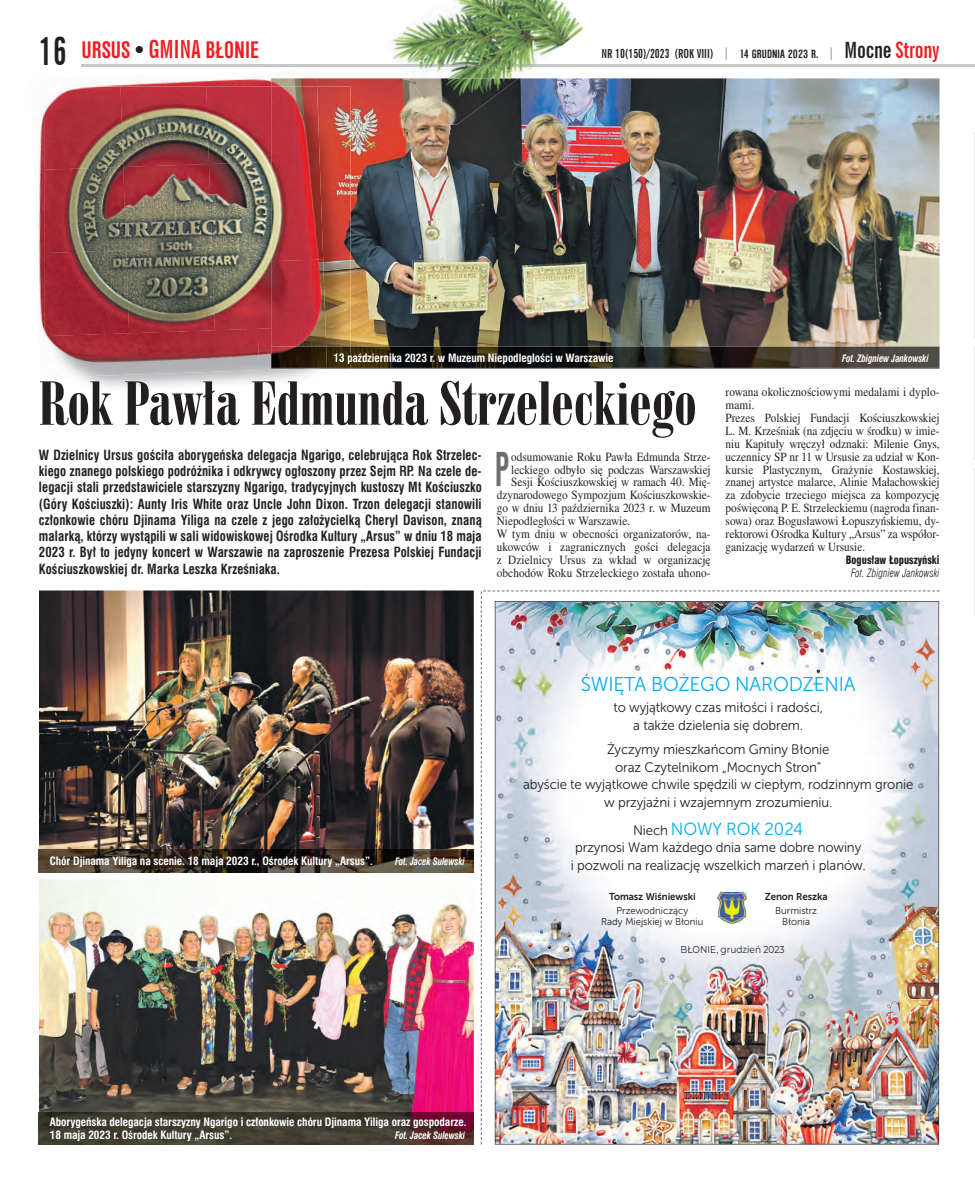
<style>
.page{position:relative;width:975px;height:1184px;background:#fff}
.page>*{position:absolute;margin:0;border:0;box-sizing:border-box;transform-origin:0 0}
.t1{font:60px "Onyx EU";color:#231f20;scale:1.14 1}
.t2{font:700 condensed 51.12px "Nimbus San DEE";color:#6c6d70;scale:.75 1}
.t3{font:700 condensed 25px "Nimbus San DEE";color:#ee1d23}
.t4{font:20px "Museo Sans 300";letter-spacing:-.01em;color:#00aeef;scale:.96 1}
.t5{font:17.5px "Museo Sans 300";letter-spacing:-.01em;color:#00aeef;scale:.96 1}
.t6{font:700 13.75px/16.2px "Swis 721 Cn EU";letter-spacing:.01em;color:#231f20;text-align:justify;scale:.92 1}
.t7{font:13.75px/17.5px "Museo Sans 300";letter-spacing:-.01em;color:#231f20;text-align:center;scale:.96 1}
.t8{font:12.5px/12.9px "Nimbus Rom No 9 LEE";color:#231f20;scale:.9 1}
.t9{font:700 extra-condensed 12.5px "News Gothic BT";color:#231f20}
.t10{font:700 11.25px/12.5px "Swis 721 Cn EU";letter-spacing:-.005em;color:#fff}
.t11{font:italic 11.25px "Swis 721 Lt Cn EU";letter-spacing:.01em;color:#231f20;scale:.9 1}
.t12{font:11.25px "Swis 721 Blk Cn EU";color:#231f20;scale:.9 1}
.t13{font:italic 700 10px "Swis 721 Cn EU";letter-spacing:-.01em;color:#fff;scale:.9 1}
.t14{font:10px "Museo Sans For Dell";color:#231f20;scale:.96 1}
.t15{font:700 10px "Museo Sans For Dell";color:#231f20;scale:.96 1}
.t16{font:10px "Montserrat";color:#231f20;scale:.9 1}
.s1{font-family:"News Gothic BT";font-stretch:extra-condensed;font-size:38.75px;color:#231f20}
.s2{font-family:"News Gothic BT";font-stretch:extra-condensed}
.s3{color:#939598}
.s4{font-family:"Nimbus San DEE";font-stretch:condensed}
.s5{font-size:22.5px}
.s6{font-size:22.5px;color:#ee1d23}
.s7{font-size:13.75px;color:#231f20}
</style>
<div class="page">
<hr style="left:81px;top:64px;width:893px;height:3px;background:#c7c8ca">
<hr style="left:974px;top:132px;width:1px;height:207px;background:#60667f">
<hr style="left:974px;top:347px;width:1px;height:113px;background:#60667f">
<hr style="left:974px;top:468px;width:1px;height:148px;background:#60667f">
<img style="left:481px;top:590px;width:458px;height:554px">
<img style="left:39px;top:879px;width:435px;height:233px">
<img style="left:39px;top:590px;width:435px;height:260px">
<img style="left:39px;top:1112px;width:435px;height:32px">
<img style="left:39px;top:850px;width:435px;height:22px">
<img style="left:317px;top:78px;width:622px;height:269px">
<svg style="left:350px;top:368px;width:589px;height:1px"></svg>
<img style="left:326px;top:347px;width:613px;height:21px">
<img style="left:350px;top:353px;width:263px;height:11px">
<img style="left:45px;top:381px;width:252px;height:12px">
<img style="left:323px;top:87px;width:27px;height:260px">
<img style="left:334px;top:353px;width:16px;height:11px">
<img style="left:42px;top:79px;width:193px;height:42px">
<img style="left:235px;top:78px;width:36px;height:9px">
<img style="left:38px;top:121px;width:7px;height:213px">
<img style="left:271px;top:78px;width:46px;height:9px">
<img style="left:45px;top:87px;width:75px;height:80px">
<img style="left:120px;top:87px;width:86px;height:80px">
<img style="left:206px;top:87px;width:65px;height:77px">
<img style="left:45px;top:167px;width:78px;height:83px">
<img style="left:123px;top:164px;width:86px;height:86px">
<img style="left:209px;top:162px;width:62px;height:85px">
<img style="left:45px;top:250px;width:81px;height:79px">
<img style="left:126px;top:247px;width:86px;height:82px">
<img style="left:212px;top:245px;width:59px;height:84px">
<img style="left:45px;top:329px;width:214px;height:49px">
<img style="left:257px;top:328px;width:45px;height:42px">
<img style="left:271px;top:87px;width:52px;height:172px">
<img style="left:271px;top:259px;width:55px;height:110px">
<img style="left:504px;top:0;width:79px;height:76px">
<img style="left:447px;top:22px;width:68px;height:56px">
<img style="left:389px;top:0;width:115px;height:73px">
<img style="left:468px;top:64px;width:69px;height:3px">
<img style="left:398px;top:64px;width:70px;height:3px">
<img style="left:409px;top:78px;width:109px;height:46px">
<h3 class="t3" style="left:39px;top:37px;width:222px"><span class="s1">16</span> URSUS <sup>●</sup> <span class="s2">GMINA</span> BŁONIE</h3>
<p class="t9" style="left:601px;top:46px;width:339px">NR 10(150)/2023 (ROK VIII) <span class="s3">|</span> <span class="s4">14 GRUDNIA 2023 R.</span> <span class="s3">|</span> <span class="s5">Mocne</span> <span class="s6">Strony</span></p>
<p class="t10" style="left:333px;top:352px;width:282px">13 października 2023 r. w Muzeum Niepodleglości w Warszawie</p>
<p class="t13" style="left:842px;top:352px;width:97px">Fot. Zbigniew Jankowski</p>
<h1 class="t1" style="left:39px;top:368px;width:578px">Rok Pawła Edmunda Strzeleckiego</h1>
<p class="t6" style="left:39px;top:447px;width:483px">W Dzielnicy Ursus gościła aborygeńska delegacja Ngarigo, celebrująca Rok Strzelec&shy;kiego znanego polskiego podróżnika i odkrywcy ogłoszony przez Sejm RP. Na czele de&shy;legacji stali przedstawiciele starszyzny Ngarigo, tradycyjnych kustoszy Mt Kościuszko (Góry Kościuszki): Aunty Iris White oraz Uncle John Dixon. Trzon delegacji stanowili członkowie chóru Djinama Yiliga na czele z jego założycielką Cheryl Davison, znaną malarką, którzy wystąpili w sali widowiskowej Ośrodka Kultury „Arsus” w dniu 18 maja 2023 r. Był to jedyny koncert w Warszawie na zaproszenie Prezesa Polskiej Fundacji Kościuszkowskiej dr. Marka Leszka Krześniaka.</p>
<h2 class="t2" style="left:495px;top:442px;width:21px">P</h2>
<p class="t8" style="left:511px;top:450px;width:223px">odsumowanie Roku Pawła Edmunda Strze-</p>
<p class="t8" style="left:511px;top:463px;width:223px">leckiego odbyło się podczas Warszawskiej</p>
<p class="t8" style="left:511px;top:476px;width:223px">Sesji Kościuszkowskiej w ramach 40. Mię-</p>
<p class="t8" style="left:496px;top:489px;width:239px">dzynarodowego Sympozjum Kościuszkowskie-</p>
<p class="t8" style="left:496px;top:502px;width:239px">go w dniu 13 października 2023 r. w Muzeum</p>
<p class="t8" style="left:496px;top:515px;width:150px">Niepodległości w Warszawie.</p>
<p class="t8" style="left:496px;top:527px;width:239px">W tym dniu w obecności organizatorów, na-</p>
<p class="t8" style="left:496px;top:540px;width:239px">ukowców i zagranicznych gości delegacja</p>
<p class="t8" style="left:496px;top:553px;width:239px">z Dzielnicy Ursus za wkład w organizację</p>
<p class="t8" style="left:496px;top:566px;width:239px">obchodów Roku Strzeleckiego została uhono-</p>
<p class="t8" style="left:725px;top:386px;width:239px">rowana okolicznościowymi medalami i dyplo&shy;mami.<br>Prezes Polskiej Fundacji Kościuszkowskiej L. M. Krześniak (na zdjęciu w środku) w imie&shy;niu Kapituły wręczył odznaki: Milenie Gnys, uczennicy SP nr 11 w Ursusie za udział w Kon&shy;kursie Plastycznym, Grażynie Kostawskiej, znanej artystce malarce, Alinie Małachowskiej za zdobycie trzeciego miejsca za kompozycję poświęconą P. E. Strzeleckiemu (nagroda finan&shy;sowa) oraz Bogusławowi Łopuszyńskiemu, dy&shy;rektorowi Ośrodka Kultury „Arsus” za współor&shy;ganizację wydarzeń w Ursusie.</p>
<p class="t12" style="left:845px;top:553px;width:106px">Bogusław Łopuszyński</p>
<p class="t11" style="left:851px;top:566px;width:100px">Fot. Zbigniew Jankowski</p>
<p class="t10" style="left:50px;top:855px;width:324px">Chór Djinama Yiliga na scenie. 18 maja 2023 r., Ośrodek Kultury „Arsus”.</p>
<p class="t13" style="left:395px;top:856px;width:79px">Fot. Jacek Sulewski</p>
<h3 class="t4" style="left:580px;top:674px;width:288px">ŚWIĘTA BOŻEGO NARODZENIA</h3>
<p class="t7" style="left:613px;top:699px;width:220px">to wyjątkowy czas miłości i radości, a także dzielenia się dobrem.</p>
<p class="t7" style="left:523px;top:741px;width:408px">Życzymy mieszkańcom Gminy Błonie<br>oraz Czytelnikom „Mocnych Stron”<br>abyście te wyjątkowe chwile spędzili w ciepłym, rodzinnym gronie w przyjaźni i wzajemnym zrozumieniu.</p>
<h3 class="t5" style="left:633px;top:819px;width:179px"><span class="s7">Niech</span> NOWY ROK 2024</h3>
<p class="t7" style="left:570px;top:839px;width:308px">przynosi Wam każdego dnia same dobre nowiny<br>i pozwoli na realizację wszelkich marzeń i planów.</p>
<p class="t15" style="left:609px;top:891px;width:92px">Tomasz Wiśniewski</p>
<p class="t15" style="left:764px;top:891px;width:67px">Zenon Reszka</p>
<p class="t14" style="left:616px;top:905px;width:76px">Przewodniczący</p>
<p class="t14" style="left:775px;top:905px;width:45px">Burmistrz</p>
<p class="t14" style="left:601px;top:916px;width:108px">Rady Miejskiej w Błoniu</p>
<p class="t14" style="left:782px;top:916px;width:31px">Błonia</p>
<p class="t16" style="left:680px;top:943px;width:117px">BŁONIE, grudzień 2023</p>
<p class="t10" style="left:50px;top:1117px;width:418px">Aborygeńska delegacja starszyzny Ngarigo i członkowie chóru Djinama Yiliga oraz gospodarze.<br>18 maja 2023 r. Ośrodek Kultury „Arsus”.</p>
<p class="t13" style="left:395px;top:1129px;width:79px">Fot. Jacek Sulewski</p>
</div>
